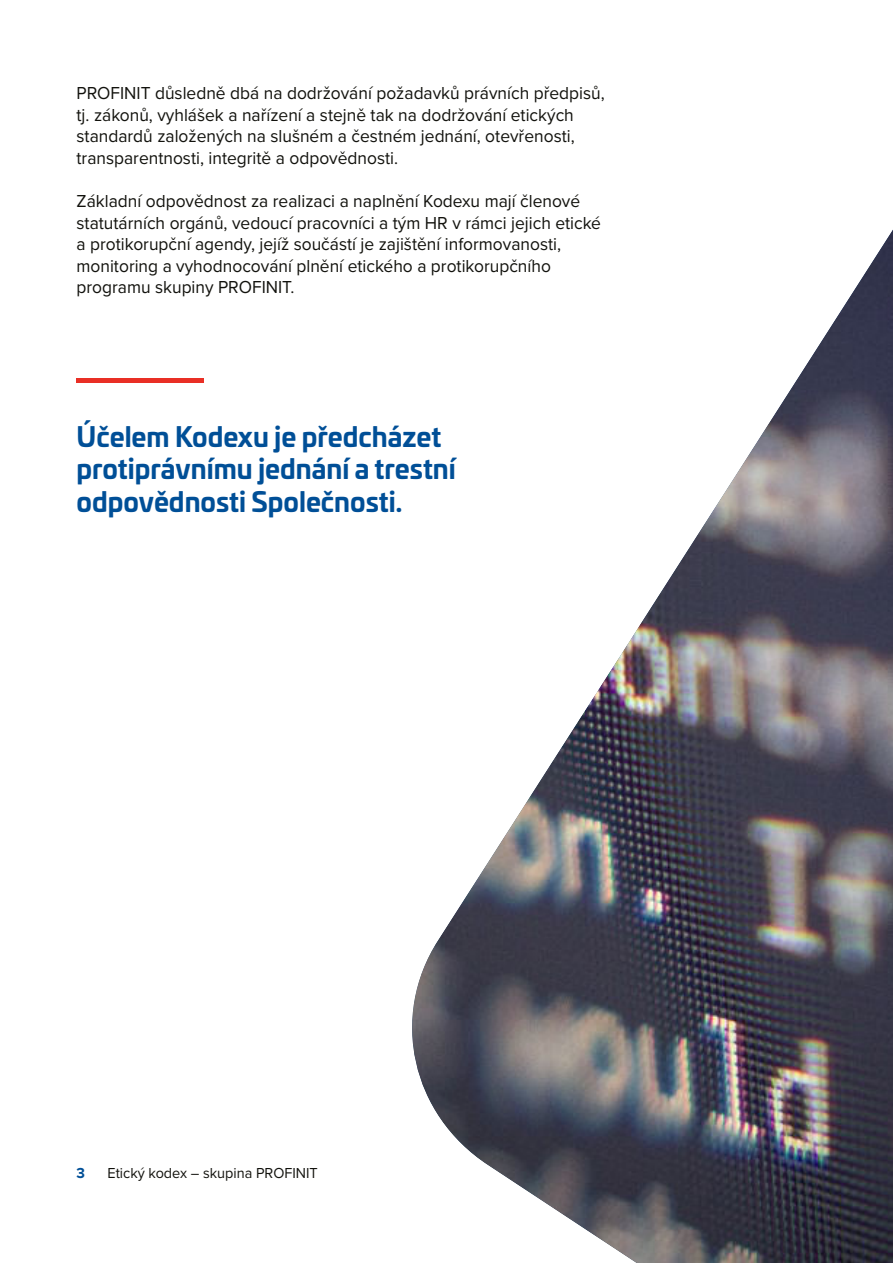
<style>
.page{position:relative;width:893px;height:1263px;background:#fff}
.page>*{position:absolute;margin:0;border:0;box-sizing:border-box;transform-origin:0 0}
.t1{font:700 27px/32.4px "Univia Pro";color:#004f97;scale:.96 1}
.t2{font:18px/21.6px "Proxima Nova";color:#12120d;scale:.96 1}
.t3{font:15px "Proxima Nova";color:#12120d;scale:.96 1}
.t4{font:700 15px "Proxima Nova";color:#004f97;scale:.96 1}
</style>
<div class="page">
<img style="left:412px;top:230px;width:481px;height:1033px">
<div style="left:77px;top:378px;width:127px;height:5px;background:#e92f25"></div>
<p class="t2" style="left:77px;top:82px;width:552px">PROFINIT důsledně dbá na dodržování požadavků právních předpisů, tj. zákonů, vyhlášek a nařízení a stejně tak na dodržování etických standardů založených na slušném a čestném jednání, otevřenosti, transparentnosti, integritě a odpovědnosti.</p>
<p class="t2" style="left:77px;top:190px;width:548px">Základní odpovědnost za realizaci a naplnění Kodexu mají členové statutárních orgánů, vedoucí pracovníci a tým HR v rámci jejich etické a protikorupční agendy, jejíž součástí je zajištění informovanosti, monitoring a vyhodnocování plnění etického a protikorupčního programu skupiny PROFINIT.</p>
<h1 class="t1" style="left:77px;top:420px;width:397px">Účelem Kodexu je předcházet protiprávnímu jednání a trestní odpovědnosti Společnosti.</h1>
<p class="t4" style="left:77px;top:1167px;width:10px">3</p>
<p class="t3" style="left:107px;top:1165px;width:221px">Etický kodex – skupina PROFINIT</p>
</div>
